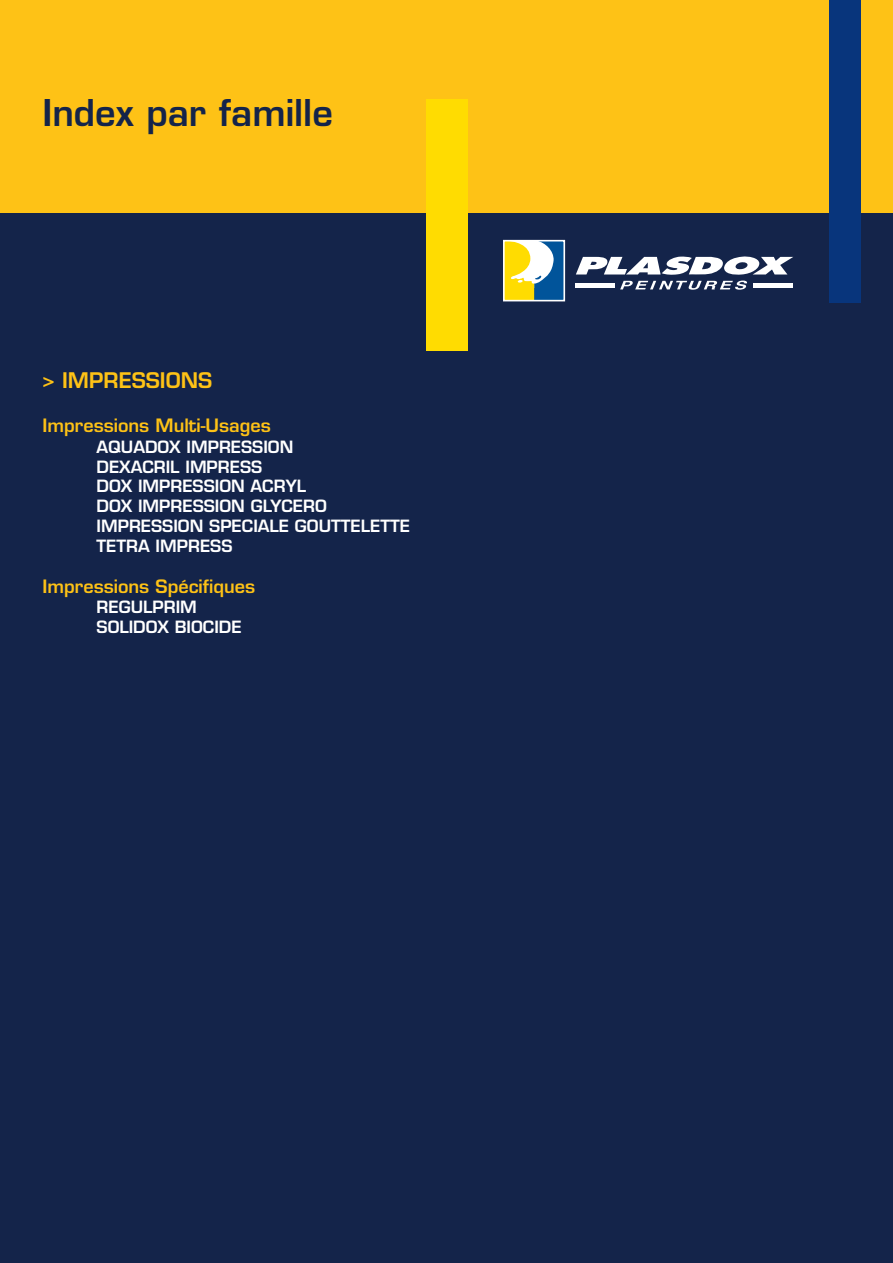
<style>
.page{position:relative;width:893px;height:1263px;background:#fff}
.page>*{position:absolute;margin:0;border:0;box-sizing:border-box;transform-origin:0 0}
.t1{font:600 36px "Eurostile";color:#14244a}
.t2{font:600 21px "Eurostile";color:#fec216}
.t3{font:600 18px "Eurostile";color:#fec216}
.t4{font:600 16.5px/19.8px "Eurostile";color:#fff}
</style>
<div class="page">
<div style="left:0;top:213px;width:892px;height:1050px;background:#14244a"></div>
<div style="left:0;top:0;width:892px;height:213px;background:#fec216"></div>
<div style="left:425px;top:99px;width:42px;height:251px;background:#ffdc01"></div>
<div style="left:829px;top:0;width:32px;height:302px;background:#08357c"></div>
<svg style="left:506px;top:243px;width:56px;height:55px;background:#b2bd7e"></svg>
<svg style="left:576px;top:256px;width:217px;height:19px"></svg>
<hr style="left:575px;top:283px;width:40px;height:4px;background:#fff">
<hr style="left:752px;top:283px;width:40px;height:4px;background:#fff">
<svg style="left:620px;top:281px;width:127px;height:9px"></svg>
<div style="left:503px;top:240px;width:62px;height:61px;border:2px solid #fff"></div>
<h1 class="t1" style="left:43px;top:99px;width:292px">Index par famille</h1>
<p class="t2" style="left:43px;top:372px;width:171px">&gt; IMPRESSIONS</p>
<p class="t3" style="left:43px;top:419px;width:230px">Impressions Multi-Usages</p>
<p class="t4" style="left:97px;top:439px;width:315px">AQUADOX IMPRESSION<br>DEXACRIL IMPRESS<br>DOX IMPRESSION ACRYL<br>DOX IMPRESSION GLYCERO<br>IMPRESSION SPECIALE GOUTTELETTE<br>TETRA IMPRESS</p>
<p class="t3" style="left:43px;top:579px;width:214px">Impressions Spécifiques</p>
<p class="t4" style="left:97px;top:599px;width:146px">REGULPRIM<br>SOLIDOX BIOCIDE</p>
</div>
